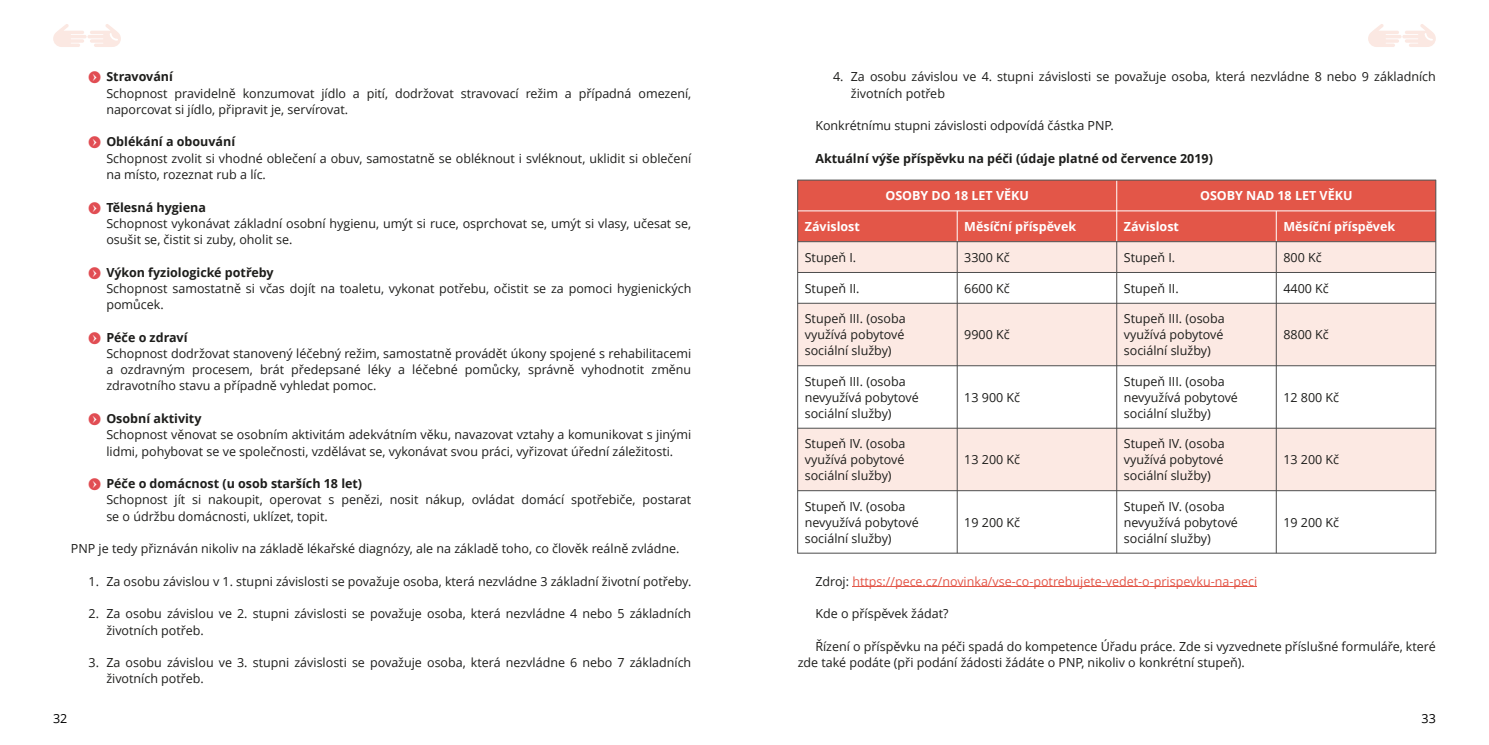
<style>
.page{position:relative;width:1489px;height:745px;background:#fff}
.page>*{position:absolute;margin:0;border:0;box-sizing:border-box;transform-origin:0 0}
.t1{font:12.5px/16.2px "Open Sans";color:#1d1d1b}
.t2{font:700 12.5px "Open Sans";color:#fff}
.t3{font:12.5px "Open Sans";color:#e35648}
.t4{font:700 12.5px "Open Sans";color:#1d1d1b}
.t5{font:12.5px "Open Sans";color:#000}
.s1{color:#e14d53}
.s2{font-weight:700}
.s3{color:#1d1d1b}
</style>
<div class="page">
<svg style="left:1368px;top:24px;width:67px;height:23px"></svg>
<svg style="left:53px;top:24px;width:68px;height:23px"></svg>
<hr style="left:852px;top:586px;width:404px;height:1px;background:#e35648">
<div style="left:798px;top:181px;width:637px;height:60px;background:#e35648"></div>
<div style="left:798px;top:242px;width:637px;height:30px;background:#fce9e3"></div>
<svg style="left:798px;top:273px;width:637px;height:279px"></svg>
<hr style="left:797px;top:180px;width:1px;height:373px;background:#4d4d4d">
<hr style="left:1435px;top:180px;width:1px;height:373px;background:#4d4d4d">
<hr style="left:956px;top:241px;width:1px;height:311px;background:#4d4d4d">
<hr style="left:1116px;top:241px;width:1px;height:311px;background:#4d4d4d">
<hr style="left:1275px;top:241px;width:1px;height:311px;background:#4d4d4d">
<hr style="left:1116px;top:180px;width:1px;height:61px;background:#fff">
<hr style="left:956px;top:211px;width:1px;height:30px;background:#fff">
<hr style="left:1275px;top:211px;width:1px;height:30px;background:#fff">
<hr style="left:797px;top:180px;width:638px;height:1px;background:#4d4d4d">
<hr style="left:797px;top:241px;width:638px;height:1px;background:#4d4d4d">
<hr style="left:797px;top:272px;width:638px;height:1px;background:#4d4d4d">
<hr style="left:797px;top:303px;width:638px;height:1px;background:#4d4d4d">
<hr style="left:797px;top:365px;width:638px;height:1px;background:#4d4d4d">
<hr style="left:797px;top:427px;width:638px;height:1px;background:#4d4d4d">
<hr style="left:797px;top:490px;width:638px;height:1px;background:#4d4d4d">
<hr style="left:797px;top:552px;width:638px;height:1px;background:#4d4d4d">
<hr style="left:798px;top:210px;width:637px;height:1px;background:#fff">
<p class="t1" style="left:106px;top:70px;width:586px;text-indent:-18px"><span class="s1">◆</span> <span class="s2">Stravování<br></span>Schopnost pravidelně konzumovat jídlo a pití, dodržovat stravovací režim a případná omezení, naporcovat si jídlo, připravit je, servírovat.</p>
<p class="t1" style="left:106px;top:135px;width:586px;text-indent:-18px"><span class="s1">◆</span> <span class="s2">Oblékání a obouvání<br></span>Schopnost zvolit si vhodné oblečení a obuv, samostatně se obléknout i svléknout, uklidit si oblečení na místo, rozeznat rub a líc.</p>
<p class="t1" style="left:106px;top:200px;width:586px;text-indent:-18px"><span class="s1">◆</span> <span class="s2">Tělesná hygiena<br></span>Schopnost vykonávat základní osobní hygienu, umýt si ruce, osprchovat se, umýt si vlasy, učesat se, osušit se, čistit si zuby, oholit se.</p>
<p class="t1" style="left:106px;top:265px;width:586px;text-indent:-18px"><span class="s1">◆</span> <span class="s2">Výkon fyziologické potřeby<br></span>Schopnost samostatně si včas dojít na toaletu, vykonat potřebu, očistit se za pomoci hygienických pomůcek.</p>
<p class="t1" style="left:106px;top:330px;width:586px;text-indent:-18px"><span class="s1">◆</span> <span class="s2">Péče o zdraví<br></span>Schopnost dodržovat stanovený léčebný režim, samostatně provádět úkony spojené s rehabilitacemi a ozdravným procesem, brát předepsané léky a léčebné pomůcky, správně vyhodnotit změnu zdravotního stavu a případně vyhledat pomoc.</p>
<p class="t1" style="left:106px;top:411px;width:586px;text-indent:-18px"><span class="s1">◆</span> <span class="s2">Osobní aktivity<br></span>Schopnost věnovat se osobním aktivitám adekvátním věku, navazovat vztahy a komunikovat s jinými lidmi, pohybovat se ve společnosti, vzdělávat se, vykonávat svou práci, vyřizovat úřední záležitosti.</p>
<p class="t1" style="left:106px;top:476px;width:586px;text-indent:-18px"><span class="s1">◆</span> <span class="s2">Péče o domácnost (u osob starších 18 let)<br></span>Schopnost jít si nakoupit, operovat s penězi, nosit nákup, ovládat domácí spotřebiče, postarat se o údržbu domácnosti, uklízet, topit.</p>
<p class="t1" style="left:71px;top:541px;width:610px">PNP je tedy přiznáván nikoliv na základě lékařské diagnózy, ale na základě toho, co člověk reálně zvládne.</p>
<p class="t1" style="left:89px;top:574px;width:604px">1. Za osobu závislou v 1. stupni závislosti se považuje osoba, která nezvládne 3 základní životní potřeby.</p>
<p class="t1" style="left:106px;top:606px;width:586px;text-indent:-18px">2. Za osobu závislou ve 2. stupni závislosti se považuje osoba, která nezvládne 4 nebo 5 základních životních potřeb.</p>
<p class="t1" style="left:106px;top:655px;width:586px;text-indent:-18px">3. Za osobu závislou ve 3. stupni závislosti se považuje osoba, která nezvládne 6 nebo 7 základních životních potřeb.</p>
<p class="t1" style="left:850px;top:70px;width:586px;text-indent:-18px">4. Za osobu závislou ve 4. stupni závislosti se považuje osoba, která nezvládne 8 nebo 9 základních životních potřeb</p>
<p class="t1" style="left:815px;top:119px;width:300px">Konkrétnímu stupni závislosti odpovídá částka PNP.</p>
<p class="t4" style="left:815px;top:153px;width:399px">Aktuální výše příspěvku na péči (údaje platné od července 2019)</p>
<p class="t2" style="left:885px;top:190px;width:145px">OSOBY DO 18 LET VĚKU</p>
<p class="t2" style="left:1199px;top:190px;width:154px">OSOBY NAD 18 LET VĚKU</p>
<p class="t2" style="left:804px;top:221px;width:57px">Závislost</p>
<p class="t2" style="left:964px;top:221px;width:113px">Měsíční příspěvek</p>
<p class="t2" style="left:1123px;top:221px;width:57px">Závislost</p>
<p class="t2" style="left:1283px;top:221px;width:113px">Měsíční příspěvek</p>
<p class="t1" style="left:804px;top:250px;width:53px">Stupeň I.</p>
<p class="t1" style="left:964px;top:250px;width:47px">3300 Kč</p>
<p class="t1" style="left:1123px;top:250px;width:53px">Stupeň I.</p>
<p class="t1" style="left:1283px;top:250px;width:40px">800 Kč</p>
<p class="t1" style="left:804px;top:281px;width:56px">Stupeň II.</p>
<p class="t1" style="left:964px;top:281px;width:47px">6600 Kč</p>
<p class="t1" style="left:1123px;top:281px;width:56px">Stupeň II.</p>
<p class="t1" style="left:1283px;top:281px;width:47px">4400 Kč</p>
<p class="t1" style="left:804px;top:312px;width:102px;line-height:15.9px;text-align:justify">Stupeň III. (osoba využívá pobytové sociální služby)</p>
<p class="t1" style="left:1123px;top:312px;width:102px;line-height:15.9px;text-align:justify">Stupeň III. (osoba využívá pobytové sociální služby)</p>
<p class="t1" style="left:964px;top:327px;width:47px">9900 Kč</p>
<p class="t1" style="left:1283px;top:327px;width:47px">8800 Kč</p>
<p class="t1" style="left:804px;top:374px;width:116px;line-height:15.9px">Stupeň III. (osoba nevyužívá pobytové sociální služby)</p>
<p class="t1" style="left:804px;top:437px;width:102px;line-height:15.9px;text-align:justify">Stupeň IV. (osoba využívá pobytové sociální služby)</p>
<p class="t1" style="left:804px;top:499px;width:116px;line-height:15.9px">Stupeň IV. (osoba nevyužívá pobytové sociální služby)</p>
<p class="t1" style="left:964px;top:390px;width:57px">13 900 Kč</p>
<p class="t1" style="left:964px;top:452px;width:57px">13 200 Kč</p>
<p class="t1" style="left:964px;top:515px;width:57px">19 200 Kč</p>
<p class="t1" style="left:1123px;top:374px;width:116px;line-height:15.9px">Stupeň III. (osoba nevyužívá pobytové sociální služby)</p>
<p class="t1" style="left:1123px;top:437px;width:102px;line-height:15.9px;text-align:justify">Stupeň IV. (osoba využívá pobytové sociální služby)</p>
<p class="t1" style="left:1123px;top:499px;width:116px;line-height:15.9px">Stupeň IV. (osoba nevyužívá pobytové sociální služby)</p>
<p class="t1" style="left:1283px;top:390px;width:57px">12 800 Kč</p>
<p class="t1" style="left:1283px;top:452px;width:57px">13 200 Kč</p>
<p class="t1" style="left:1283px;top:515px;width:57px">19 200 Kč</p>
<p class="t3" style="left:815px;top:575px;width:443px"><span class="s3">Zdroj:</span> https://pece.cz/novinka/vse-co-potrebujete-vedet-o-prispevku-na-peci</p>
<p class="t1" style="left:815px;top:606px;width:134px">Kde o příspěvek žádat?</p>
<p class="t1" style="left:797px;top:639px;width:639px;text-indent:18px">Řízení o příspěvku na péči spadá do kompetence Úřadu práce. Zde si vyzvednete příslušné formuláře, které zde také podáte (při podání žádosti žádáte o PNP, nikoliv o konkrétní stupeň).</p>
<p class="t5" style="left:53px;top:713px;width:16px">32</p>
<p class="t5" style="left:1421px;top:713px;width:16px">33</p>
</div>
